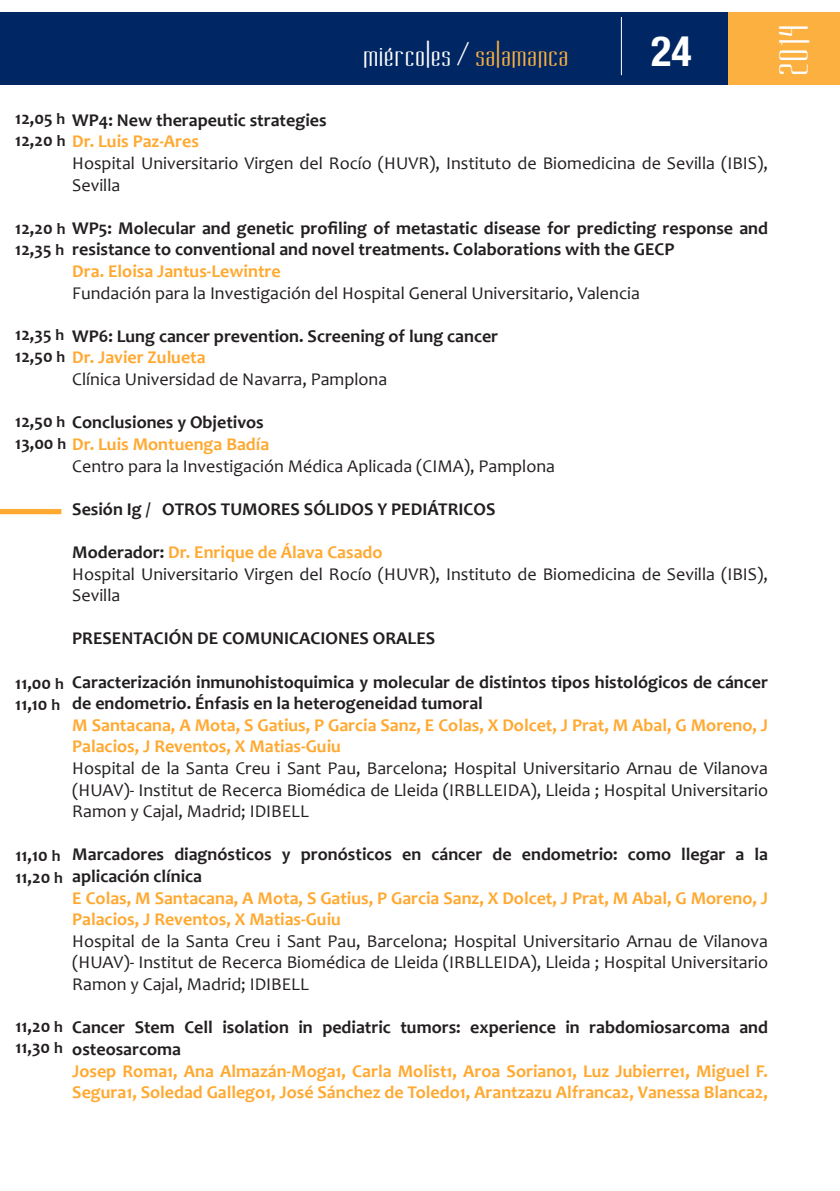
<style>
.page{position:relative;width:840px;height:1191px;background:#fff}
.page>*{position:absolute;margin:0;border:0;box-sizing:border-box;transform-origin:0 0}
.t1{font:48px "Long Cool Mother";color:#fff}
.t2{font:700 condensed 42px "Helvetica Neue";color:#fff}
.t3{font:36px "Long Cool Mother";letter-spacing:.05em;color:#fff}
.t4{font:18px/21.6px "Candara";color:#231f20}
.t5{font:700 18px/21.6px "Candara";color:#231f20}
.t6{font:700 18px/21.6px "Candara";color:#ffa931}
.s1{color:#fbb040}
.s2{font-size:16px}
.s3{color:#231f20}
.s4{font-size:16px;color:#231f20}
</style>
<div class="page">
<div style="left:728px;top:13px;width:111px;height:72px;background:#fbb040"></div>
<div style="left:0;top:13px;width:727px;height:72px;background:#002663"></div>
<hr style="left:620px;top:17px;width:1px;height:58px;background:#fff">
<svg style="left:0;top:508px;width:62px;height:7px"></svg>
<p class="t3" style="left:363px;top:37px;width:206px">miércoles / <span class="s1">salamanca</span></p>
<p class="t2" style="left:651px;top:16px;width:42px">24</p>
<p class="t1" style="left:768px;top:75px;width:51px;rotate:-90deg">2014</p>
<p class="t5" style="left:15px;top:109px;width:312px">12,05 <span class="s2">h</span> WP4: New therapeutic strategies</p>
<p class="t6" style="left:15px;top:130px;width:185px"><span class="s3">12,20</span> <span class="s4">h</span> Dr. Luis Paz-Ares</p>
<p class="t4" style="left:72px;top:152px;width:696px">Hospital Universitario Virgen del Rocío (HUVR), Instituto de Biomedicina de Sevilla (IBIS),<br>Sevilla</p>
<p class="t5" style="left:15px;top:217px;width:753px">12,20 <span class="s2">h</span> WP5: Molecular and genetic profiling of metastatic disease for predicting response and<br>12,35 <span class="s2">h</span> resistance to conventional and novel treatments. Colaborations with the GECP</p>
<p class="t6" style="left:72px;top:260px;width:210px">Dra. Eloisa Jantus-Lewintre</p>
<p class="t4" style="left:72px;top:282px;width:569px">Fundación para la Investigación del Hospital General Universitario, Valencia</p>
<p class="t5" style="left:15px;top:325px;width:484px">12,35 <span class="s2">h</span> WP6: Lung cancer prevention. Screening of lung cancer</p>
<p class="t6" style="left:15px;top:346px;width:192px"><span class="s3">12,50</span> <span class="s4">h</span> Dr. Javier Zulueta</p>
<p class="t4" style="left:72px;top:368px;width:316px">Clínica Universidad de Navarra, Pamplona</p>
<p class="t5" style="left:15px;top:411px;width:250px">12,50 <span class="s2">h</span> Conclusiones y Objetivos</p>
<p class="t6" style="left:15px;top:433px;width:255px"><span class="s3">13,00</span> <span class="s4">h</span> Dr. Luis Montuenga Badía</p>
<p class="t4" style="left:72px;top:455px;width:484px">Centro para la Investigación Médica Aplicada (CIMA), Pamplona</p>
<p class="t5" style="left:72px;top:498px;width:424px">Sesión Ig / OTROS TUMORES SÓLIDOS Y PEDIÁTRICOS</p>
<p class="t6" style="left:72px;top:541px;width:311px"><span class="s3">Moderador:</span> Dr. Enrique de Álava Casado</p>
<p class="t4" style="left:72px;top:563px;width:696px">Hospital Universitario Virgen del Rocío (HUVR), Instituto de Biomedicina de Sevilla (IBIS),<br>Sevilla</p>
<p class="t5" style="left:72px;top:627px;width:364px">PRESENTACIÓN DE COMUNICACIONES ORALES</p>
<p class="t5" style="left:72px;top:670px;width:697px">Caracterización inmunohistoquimica y molecular de distintos tipos histológicos de cáncer de endometrio. Énfasis en la heterogeneidad tumoral</p>
<p class="t6" style="left:72px;top:714px;width:697px">M Santacana, A Mota, S Gatius, P Garcia Sanz, E Colas, X Dolcet, J Prat, M Abal, G Moreno, J<br>Palacios, J Reventos, X Matias-Guiu</p>
<p class="t4" style="left:72px;top:757px;width:697px;text-align:justify">Hospital de la Santa Creu i Sant Pau, Barcelona; Hospital Universitario Arnau de Vilanova (HUAV)- Institut de Recerca Biomédica de Lleida (IRBLLEIDA), Lleida ; Hospital Universitario Ramon y Cajal, Madrid; IDIBELL</p>
<p class="t5" style="left:72px;top:843px;width:697px">Marcadores diagnósticos y pronósticos en cáncer de endometrio: como llegar a la aplicación clínica</p>
<p class="t6" style="left:72px;top:886px;width:697px">E Colas, M Santacana, A Mota, S Gatius, P Garcia Sanz, X Dolcet, J Prat, M Abal, G Moreno, J<br>Palacios, J Reventos, X Matias-Guiu</p>
<p class="t4" style="left:72px;top:930px;width:697px;text-align:justify">Hospital de la Santa Creu i Sant Pau, Barcelona; Hospital Universitario Arnau de Vilanova (HUAV)- Institut de Recerca Biomédica de Lleida (IRBLLEIDA), Lleida ; Hospital Universitario Ramon y Cajal, Madrid; IDIBELL</p>
<p class="t5" style="left:72px;top:1016px;width:697px">Cancer Stem Cell isolation in pediatric tumors: experience in rabdomiosarcoma and osteosarcoma</p>
<p class="t6" style="left:72px;top:1059px;width:697px">Josep Roma1, Ana Almazán-Moga1, Carla Molist1, Aroa Soriano1, Luz Jubierre1, Miguel F.<br>Segura1, Soledad Gallego1, José Sánchez de Toledo1, Arantzazu Alfranca2, Vanessa Blanca2,</p>
<p class="t5" style="left:15px;top:672px;width:50px">11,00 <span class="s2">h</span></p>
<p class="t5" style="left:15px;top:693px;width:46px">11,10 <span class="s2">h</span></p>
<p class="t5" style="left:16px;top:844px;width:46px">11,10 <span class="s2">h</span></p>
<p class="t5" style="left:16px;top:865px;width:49px">11,20 <span class="s2">h</span></p>
<p class="t5" style="left:16px;top:1014px;width:49px">11,20 <span class="s2">h</span></p>
<p class="t5" style="left:16px;top:1036px;width:49px">11,30 <span class="s2">h</span></p>
</div>
